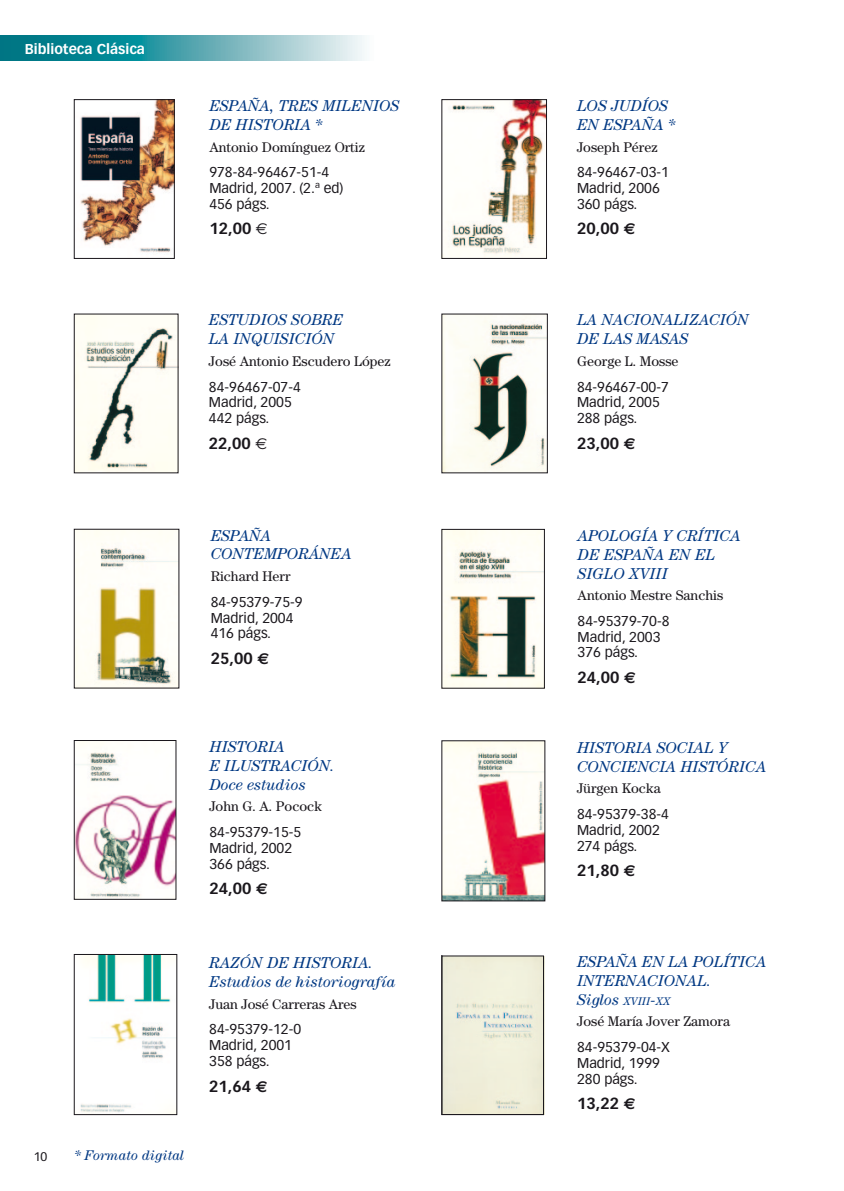
<style>
.page{position:relative;width:844px;height:1191px;background:#fff}
.page>*{position:absolute;margin:0;border:0;box-sizing:border-box;transform-origin:0 0}
.t1{font:italic 15.75px/18.9px "Century";color:#003883}
.t2{font:700 15.75px "Vectora LH";color:#1a171c}
.t3{font:14px/15.8px "Vectora LH";color:#1a171c}
.t4{font:14px "Century";color:#1a171c}
.t5{font:700 14px "Vectora LH";color:#fff}
.t6{font:italic 14px "Century";color:#003883}
.t7{font:12.25px "Vectora LH";color:#1a171c}
.t8{font:italic 11.03px "Century";color:#003883}
.s1{font-family:"Euro Sans";font-weight:400}
.s2{font-family:"Euro Sans"}
.s3{font-size:15.75px}
</style>
<div class="page">
<svg style="left:0;top:36px;width:365px;height:25px;background:#54a8b1"></svg>
<img style="left:76px;top:315px;width:100px;height:156px">
<div style="left:74px;top:313px;width:104px;height:160px;border:1px solid #1a171c"></div>
<img style="left:80px;top:101px;width:93px;height:152px">
<div style="left:74px;top:99px;width:101px;height:160px;border:1px solid #1a171c"></div>
<img style="left:76px;top:531px;width:101px;height:155px">
<div style="left:74px;top:529px;width:105px;height:159px;border:1px solid #1a171c"></div>
<img style="left:443px;top:101px;width:102px;height:156px">
<div style="left:441px;top:99px;width:106px;height:160px;border:1px solid #1a171c"></div>
<img style="left:443px;top:315px;width:102px;height:156px">
<img style="left:443px;top:531px;width:99px;height:155px">
<svg style="left:443px;top:957px;width:98px;height:156px;background:#ececd9"></svg>
<div style="left:441px;top:955px;width:102px;height:160px;border:1px solid #1a171c"></div>
<img style="left:443px;top:742px;width:100px;height:157px">
<img style="left:76px;top:742px;width:98px;height:155px">
<div style="left:74px;top:740px;width:102px;height:159px;border:1px solid #1a171c"></div>
<img style="left:80px;top:956px;width:95px;height:157px">
<div style="left:74px;top:954px;width:103px;height:161px;border:1px solid #1a171c"></div>
<p class="t5" style="left:25px;top:40px;width:122px">Biblioteca Clásica</p>
<p class="t1" style="left:209px;top:96px;width:191px">ESPAÑA, TRES MILENIOS<br>DE HISTORIA *</p>
<p class="t4" style="left:209px;top:139px;width:157px">Antonio Domínguez Ortiz</p>
<p class="t3" style="left:209px;top:165px;width:136px">978-84-96467-51-4<br>Madrid, 2007. (2.ª ed)<br>456 págs.</p>
<p class="t2" style="left:209px;top:219px;width:60px">12,00 <span class="s1">E</span></p>
<p class="t1" style="left:209px;top:310px;width:127px">ESTUDIOS SOBRE<br>LA INQUISICIÓN</p>
<p class="t4" style="left:209px;top:353px;width:183px">José Antonio Escudero López</p>
<p class="t3" style="left:209px;top:379px;width:93px">84-96467-07-4<br>Madrid, 2005<br>442 págs.</p>
<p class="t2" style="left:209px;top:434px;width:60px">22,00 <span class="s1">E</span></p>
<p class="t1" style="left:211px;top:525px;width:88px">ESPAÑA<br>CON TEMPORÁNE</p>
<p class="t1" style="left:341px;top:544px;width:12px">A</p>
<p class="t4" style="left:211px;top:568px;width:81px">Richard Herr</p>
<p class="t3" style="left:211px;top:594px;width:93px">84-95379-75-9<br>Madrid, 2004<br>416 págs.</p>
<p class="t2" style="left:211px;top:649px;width:60px">25,00 <span class="s2">E</span></p>
<p class="t7" style="left:34px;top:1149px;width:15px">10</p>
<p class="t6" style="left:74px;top:1147px;width:111px">* Formato digital</p>
<p class="t1" style="left:209px;top:737px;width:127px">HISTOR IA<br>E ILUSTRACIÓN.<br>Doce estudios</p>
<p class="t4" style="left:209px;top:798px;width:114px">John G. A. Pocock</p>
<p class="t3" style="left:209px;top:824px;width:93px">84-95379-15-5<br>Madrid, 2002<br>366 págs.</p>
<p class="t2" style="left:209px;top:879px;width:60px">24,00 <span class="s2">E</span></p>
<p class="t1" style="left:209px;top:953px;width:188px">RAZÓN DE HISTORIA.<br>Estudios de historiografía</p>
<p class="t4" style="left:209px;top:995px;width:149px">Juan José Carreras Ares</p>
<p class="t3" style="left:209px;top:1021px;width:93px">84-95379-12-0<br>Madrid, 2001<br>358 págs.</p>
<p class="t2" style="left:209px;top:1076px;width:60px">21,64 <span class="s2">E</span></p>
<p class="t1" style="left:577px;top:96px;width:100px">LOS JUDÍOS<br>EN ESPAÑA *</p>
<p class="t4" style="left:577px;top:139px;width:82px">Joseph Pérez</p>
<p class="t3" style="left:577px;top:165px;width:93px">84-96467-03-1<br>Madrid, 2006<br>360 págs.</p>
<p class="t2" style="left:577px;top:219px;width:60px">20,00 <span class="s2">E</span></p>
<p class="t1" style="left:577px;top:310px;width:173px">LA NACIONALIZACIÓN<br>DE LAS MASAS</p>
<p class="t4" style="left:577px;top:353px;width:103px">George L. Mosse</p>
<p class="t3" style="left:577px;top:379px;width:93px">84-96467-00-7<br>Madrid, 2005<br>288 págs.</p>
<p class="t2" style="left:577px;top:434px;width:60px">23,00 <span class="s2">E</span></p>
<p class="t1" style="left:577px;top:526px;width:164px">APOLOGÍA Y CRÍTICA<br>DE ESPAÑA EN EL<br>SIGLO XVIII</p>
<p class="t4" style="left:577px;top:587px;width:147px">Antonio Mestre Sanchis</p>
<p class="t3" style="left:577px;top:613px;width:93px">84-95379-70-8<br>Madrid, 2003<br>376 págs.</p>
<p class="t2" style="left:577px;top:668px;width:60px">24,00 <span class="s2">E</span></p>
<p class="t1" style="left:577px;top:737px;width:191px">HISTORIA SOCIAL Y<br>CONCIENCIA HISTÓRICA</p>
<p class="t4" style="left:577px;top:780px;width:85px">Jürgen Kocka</p>
<p class="t3" style="left:577px;top:806px;width:93px">84-95379-38-4<br>Madrid, 2002<br>274 págs.</p>
<p class="t2" style="left:577px;top:861px;width:60px">21,80 <span class="s2">E</span></p>
<p class="t1" style="left:577px;top:952px;width:191px">ESPAÑA EN LA POLÍTICA<br>INTERN</p>
<p class="t1" style="left:636px;top:970px;width:76px">ACIONAL.</p>
<p class="t8" style="left:577px;top:994px;width:95px"><span class="s3">Siglos</span> XVIII<span class="s3">-</span>XX</p>
<p class="t4" style="left:577px;top:1013px;width:154px">José María Jover Zamora</p>
<p class="t3" style="left:577px;top:1039px;width:94px">84-95379-04-X<br>Madrid, 1999<br>280 págs.</p>
<p class="t2" style="left:577px;top:1094px;width:60px">13,22 <span class="s2">E</span></p>
</div>
